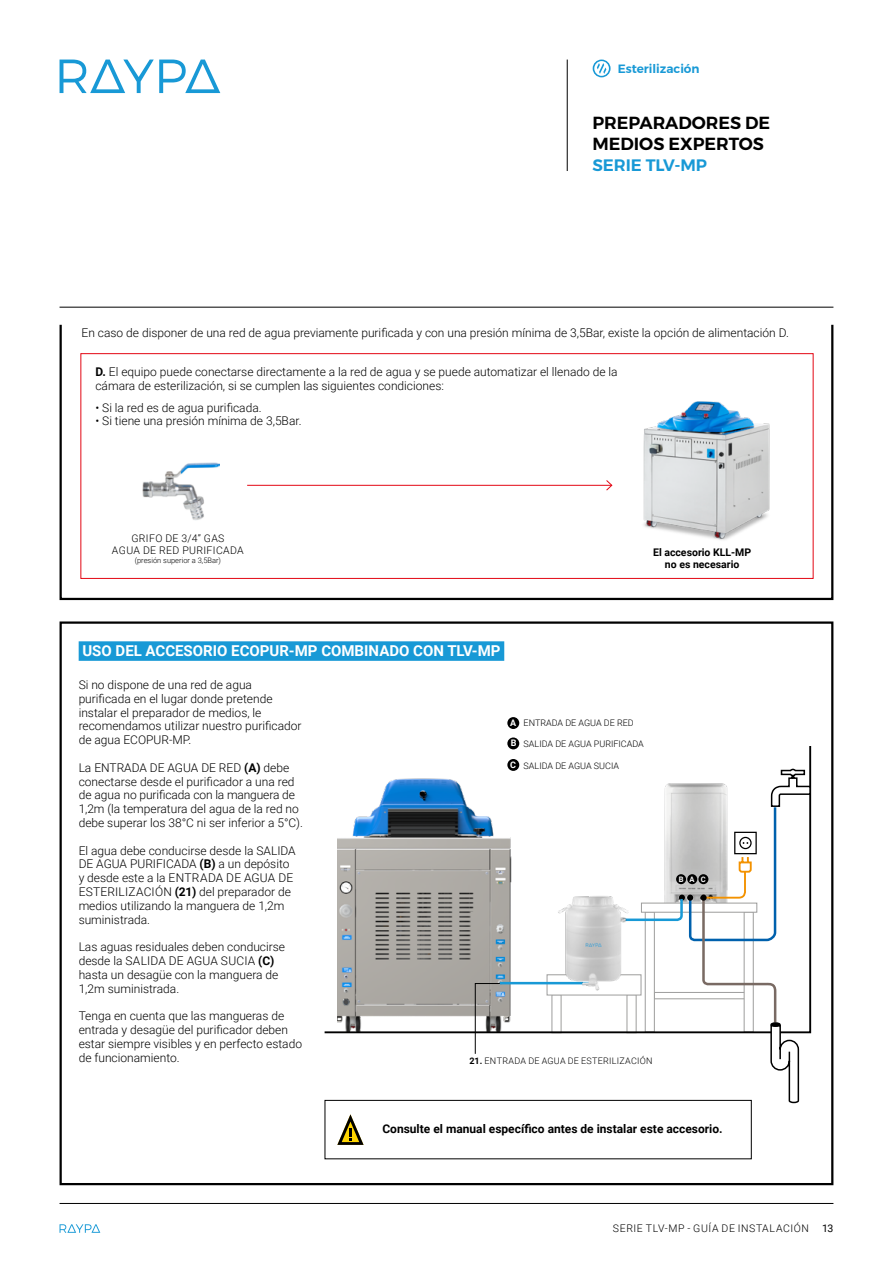
<style>
.page{position:relative;width:893px;height:1263px;background:#fff}
.page>*{position:absolute;margin:0;border:0;box-sizing:border-box;transform-origin:0 0}
.t1{font:600 17.4px/21px "Montserrat";color:#000}
.t2{font:600 16.5px "Montserrat";color:#1899d6}
.t3{font:700 15px "Roboto";color:#fff}
.t4{font:300 12px/13.8px "Roboto";color:#000}
.t5{font:700 12px "Roboto";color:#000}
.t6{font:600 12px "Montserrat";color:#1899d6}
.t7{font:300 10.5px/12px "Roboto";letter-spacing:.035em;color:#000;text-align:center}
.t8{font:300 10.5px "Roboto";letter-spacing:.055em;color:#000}
.t9{font:700 10.5px/12px "Roboto";color:#000;text-align:center}
.t10{font:300 9px "Roboto";color:#000}
.t11{font:300 9px "Roboto";letter-spacing:.025em;color:#000}
.t12{font:300 7.5px "Roboto";color:#000}
.t13{font:700 7.5px "Roboto";color:#fff}
.s1{font-weight:700}
.s2{font-weight:700;color:#fff}
.s3{font-weight:400}
</style>
<div class="page">
<hr style="left:60px;top:307px;width:773px;height:1px;background:#000">
<svg style="left:60px;top:1224px;width:40px;height:9px"></svg>
<hr style="left:60px;top:1203px;width:773px;height:1px;background:#000">
<hr style="left:567px;top:60px;width:1px;height:111px;background:#000">
<svg style="left:60px;top:60px;width:160px;height:33px"></svg>
<svg style="left:593px;top:60px;width:18px;height:17px"></svg>
<div style="left:79px;top:641px;width:425px;height:20px;background:#1899d6"></div>
<svg style="left:324px;top:744px;width:488px;height:290px"></svg>
<div style="left:507px;top:717px;width:12px;height:12px;background:#000;border-radius:50%"></div>
<div style="left:507px;top:737px;width:12px;height:12px;background:#000;border-radius:50%"></div>
<div style="left:507px;top:759px;width:12px;height:12px;background:#000;border-radius:50%"></div>
<svg style="left:337px;top:1114px;width:27px;height:31px"></svg>
<div style="left:325px;top:1100px;width:427px;height:59px;border:1px solid #000"></div>
<svg style="left:619px;top:768px;width:192px;height:336px"></svg>
<hr style="left:500px;top:982px;width:91px;height:2px;background:#1899d6">
<img style="left:549px;top:893px;width:90px;height:98px">
<svg style="left:474px;top:983px;width:27px;height:71px"></svg>
<svg style="left:59px;top:324px;width:775px;height:277px"></svg>
<div style="left:80px;top:353px;width:733px;height:226px;border:1px solid #e30613"></div>
<img style="left:143px;top:457px;width:76px;height:67px">
<hr style="left:247px;top:485px;width:365px;height:1px;background:#e30613">
<svg style="left:605px;top:479px;width:8px;height:12px"></svg>
<img style="left:628px;top:364px;width:148px;height:181px">
<img style="left:669px;top:382px;width:92px;height:29px">
<p class="t6" style="left:618px;top:59px;width:83px">Esterilización</p>
<h1 class="t1" style="left:592px;top:113px;width:179px">PREPARADORES DE<br>MEDIOS EXPERTOS</h1>
<h2 class="t2" style="left:592px;top:152px;width:116px">SERIE TLV-MP</h2>
<p class="t4" style="left:82px;top:325px;width:709px">En caso de disponer de una red de agua previamente purificada y con una presión mínima de 3,5Bar, existe la opción de alimentación D.</p>
<p class="t4" style="left:95px;top:365px;width:524px"><span class="s1">D.</span> El equipo puede conectarse directamente a la red de agua y se puede automatizar el llenado de la cámara de esterilización, si se cumplen las siguientes condiciones:</p>
<p class="t4" style="left:95px;top:400px;width:168px">• Si la red es de agua purificada.</p>
<p class="t4" style="left:95px;top:414px;width:208px">• Si tiene una presión mínima de 3,5Bar.</p>
<p class="t7" style="left:112px;top:532px;width:133px">GRIFO DE 3/4” GAS<br>AGUA DE RED PURIFICADA</p>
<p class="t12" style="left:135px;top:555px;width:88px">(presión superior a 3,5Bar)</p>
<p class="t9" style="left:653px;top:546px;width:100px">El accesorio KLL-MP no es necesario</p>
<p class="t3" style="left:82px;top:640px;width:420px">USO DEL ACCESORIO ECOPUR-MP COMBINADO CON TLV-MP</p>
<p class="t4" style="left:79px;top:677px;width:224px">Si no dispone de una red de agua purificada en el lugar donde pretende instalar el preparador de medios, le recomendamos utilizar nuestro purificador de agua ECOPUR-MP.</p>
<p class="t4" style="left:79px;top:760px;width:226px">La ENTRADA DE AGUA DE RED <span class="s1">(A)</span> debe conectarse desde el purificador a una red de agua no purificada con la manguera de 1,2m (la temperatura del agua de la red no debe superar los 38°C ni ser inferior a 5°C).</p>
<p class="t4" style="left:79px;top:843px;width:219px">El agua debe conducirse desde la SALIDA DE AGUA PURIFICADA <span class="s1">(B)</span> a un depósito y desde este a la ENTRADA DE AGUA DE ESTERILIZACIÓN <span class="s1">(21)</span> del preparador de medios utilizando la manguera de 1,2m suministrada.</p>
<p class="t4" style="left:79px;top:939px;width:208px">Las aguas residuales deben conducirse desde la SALIDA DE AGUA SUCIA <span class="s1">(C) </span>hasta un desagüe con la manguera de<br>1,2m suministrada.</p>
<p class="t4" style="left:79px;top:1008px;width:225px">Tenga en cuenta que las mangueras de entrada y desagüe del purificador deben estar siempre visibles y en perfecto estado de funcionamiento.</p>
<p class="t10" style="left:510px;top:716px;width:125px"><span class="s2">A</span> ENTRADA DE AGUA DE RED</p>
<p class="t10" style="left:511px;top:738px;width:135px"><span class="s2">B</span> SALIDA DE AGUA PURIFICADA</p>
<p class="t10" style="left:510px;top:759px;width:110px"><span class="s2">C</span> SALIDA DE AGUA SUCIA</p>
<p class="t11" style="left:469px;top:1055px;width:184px"><span class="s1">21.</span> ENTRADA DE AGUA DE ESTERILIZACIÓN</p>
<p class="t13" style="left:679px;top:874px;width:28px">BAC</p>
<p class="t5" style="left:382px;top:1120px;width:342px">Consulte el manual específico antes de instalar este accesorio.</p>
<p class="t8" style="left:613px;top:1221px;width:222px">SERIE TLV-MP - GUÍA DE INSTALACIÓN <span class="s3">13</span></p>
</div>
